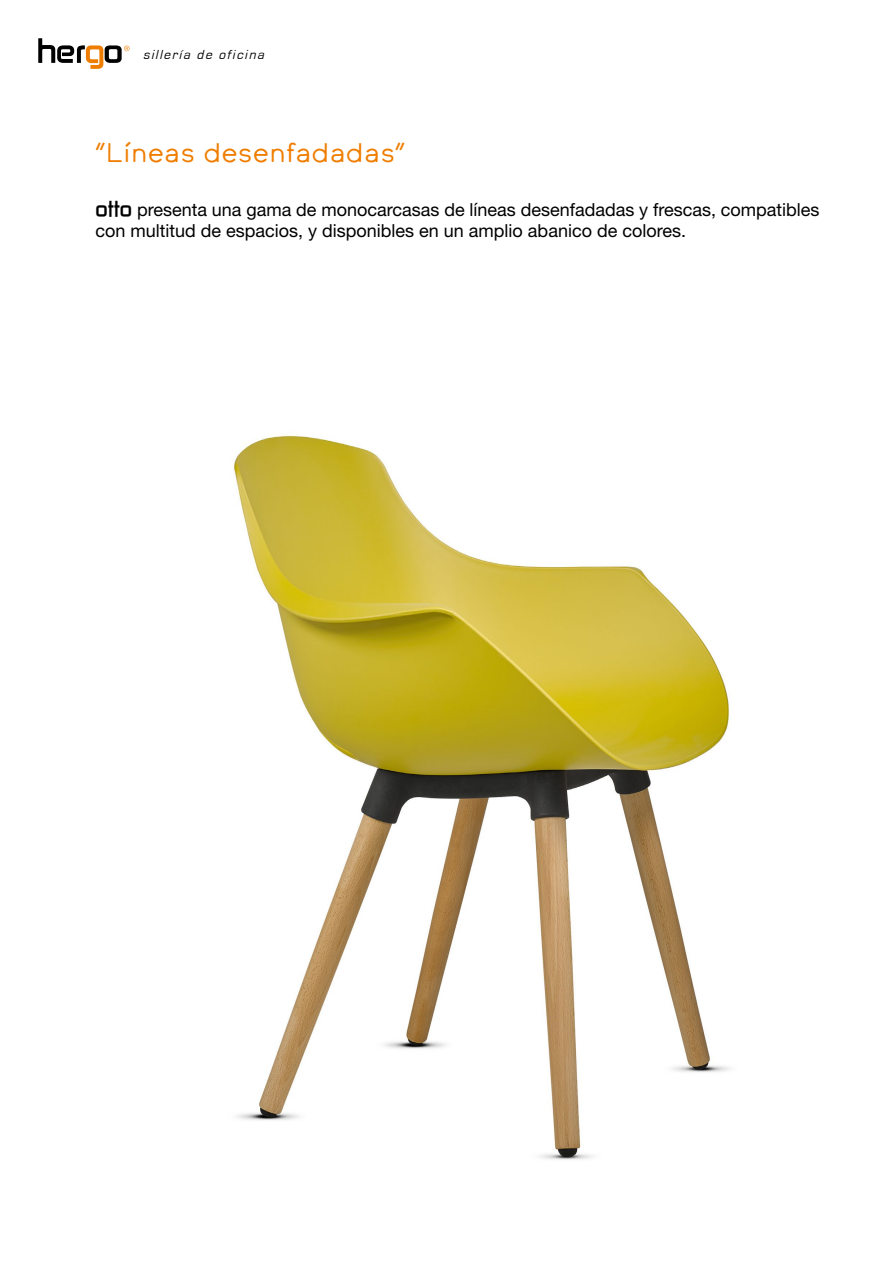
<style>
.page{position:relative;width:893px;height:1263px;background:#fff}
.page>*{position:absolute;margin:0;border:0;box-sizing:border-box;transform-origin:0 0}
.t1{font:27px "Calder LC";color:#ef7d00}
.t2{font:18px/21.6px "Helvetica Neue";color:#000}
.t3{font:italic 13.5px "Eurostile";color:#000}
.s1{font-family:"Zekton";font-weight:700}
</style>
<div class="page">
<svg style="left:38px;top:38px;width:92px;height:31px"></svg>
<img style="left:232px;top:435px;width:498px;height:725px">
<p class="t3" style="left:143px;top:47px;width:126px">sillería de oficina</p>
<p class="t1" style="left:95px;top:135px;width:313px">“Líneas desenfadadas”</p>
<p class="t2" style="left:95px;top:198px;width:726px"><span class="s1">otto</span> presenta una gama de monocarcasas de líneas desenfadadas y frescas, compatibles con multitud de espacios, y disponibles en un amplio abanico de colores.</p>
</div>
